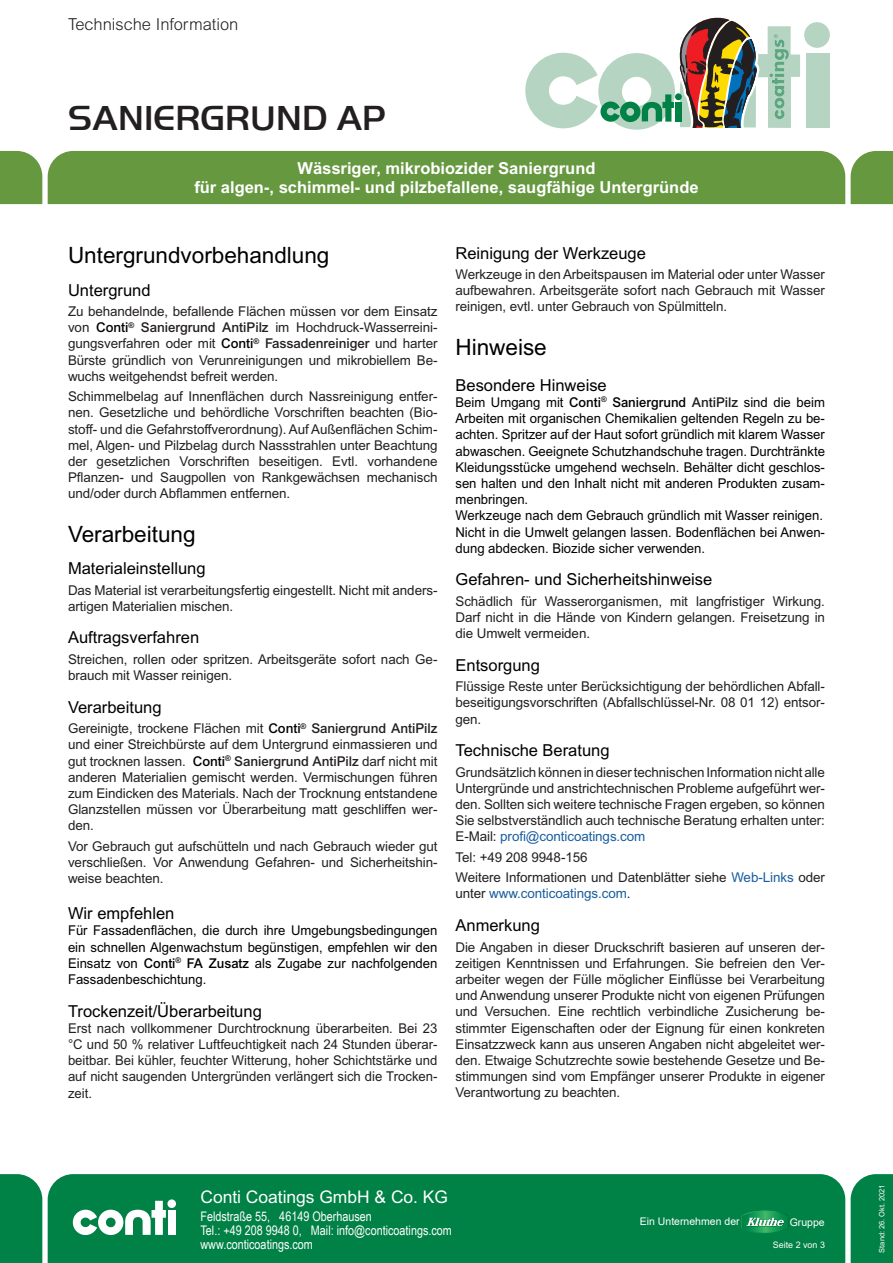
<style>
.page{position:relative;width:893px;height:1263px;background:#fff}
.page>*{position:absolute;margin:0;border:0;box-sizing:border-box;transform-origin:0 0}
.t1{font:500 36px "Handel Got D";letter-spacing:.005em;color:#231f20}
.t2{font:22.5px "Arial MT Std";color:#000}
.t3{font:17.4px "Arial MT Std";color:#fff}
.Unterpunkt{font:16.5px "Arial MT Std";color:#000}
.t4{font:700 16.5px/19.8px "Arial MT Std";color:#fff;text-align:center}
.t5{font:300 16.5px "Arial MT Std";color:#231f20}
.Textblock{font:13.5px/16.2px "Arial MT Std";letter-spacing:-.005em;color:#231f20;text-align:justify}
.t6{font:13.5px/16.2px "Arial MT Std";color:#000001;text-align:justify}
.t7{font:13.2px/13.6px "Arial Narrow";color:#fff}
.t8{font:10.5px "Arial";color:#fff}
.t9{font:9px "Arial MT Std";color:#fff}
.t10{font:7.5px "Arial MT Std";color:#fff}
.s1{font-weight:500;color:#000}
.s2{font-weight:500}
.s3{font-weight:500;color:#231f20}
.s4{color:#175d9e}
</style>
<div class="page">
<div style="left:0;top:1174px;width:42px;height:89px;background:#008145"></div>
<div style="left:851px;top:1174px;width:42px;height:89px;background:#008145"></div>
<div style="left:48px;top:1174px;width:797px;height:89px;background:#008145"></div>
<svg style="left:742px;top:1211px;width:47px;height:22px"></svg>
<svg style="left:73px;top:1201px;width:93px;height:34px"></svg>
<div style="left:168px;top:1210px;width:8px;height:25px;background:#fff"></div>
<div style="left:167px;top:1199px;width:9px;height:9px;background:#fff;border-radius:50%"></div>
<div style="left:806px;top:54px;width:23px;height:74px;background:#b5d4c2"></div>
<div style="left:804px;top:22px;width:26px;height:26px;background:#b5d4c2;border-radius:50%"></div>
<svg style="left:525px;top:17px;width:275px;height:113px"></svg>
<div style="left:48px;top:151px;width:797px;height:53px;background:#669840"></div>
<div style="left:851px;top:151px;width:42px;height:53px;background:#669840"></div>
<div style="left:0;top:151px;width:42px;height:53px;background:#669840"></div>
<p class="t5" style="left:68px;top:15px;width:172px">Technische Information</p>
<h1 class="t1" style="left:68px;top:92px;width:319px">SANIERGRUND AP</h1>
<p class="t4" style="left:194px;top:158px;width:506px">Wässriger, mikrobiozider Saniergrund<br>für algen-, schimmel- und pilzbefallene, saugfähige Untergründe</p>
<p class="t2" style="left:68px;top:242px;width:263px">Untergrundvorbehandlung</p>
<p class="Unterpunkt" style="left:68px;top:280px;width:84px">Untergrund</p>
<p class="Textblock" style="left:68px;top:303px;width:371px">Zu behandelnde, befallende Flächen müssen vor dem Einsatz von <span class="s1">Conti</span><sup>®</sup> <span class="s2">Saniergrund AntiPilz</span> im Hochdruck-Wasserreini&shy;gungsverfahren oder mit <span class="s1">Conti</span><sup>®</sup> <span class="s2">Fassadenreiniger</span> und harter Bürste gründlich von Verunreinigungen und mikrobiellem Be&shy;wuchs weitgehendst befreit werden.</p>
<p class="Textblock" style="left:68px;top:388px;width:371px">Schimmelbelag auf Innenflächen durch Nassreinigung entfer&shy;nen. Gesetzliche und behördliche Vorschriften beachten (Bio&shy;stoff- und die Gefahrstoffverordnung). Auf Außenflächen Schim&shy;mel, Algen- und Pilzbelag durch Nassstrahlen unter Beachtung der gesetzlichen Vorschriften beseitigen. Evtl. vorhandene Pflanzen- und Saugpollen von Rankgewächsen mechanisch und/oder durch Abflammen entfernen.</p>
<p class="t2" style="left:68px;top:521px;width:129px">Verarbeitung</p>
<p class="Unterpunkt" style="left:68px;top:559px;width:139px">Materialeinstellung</p>
<p class="Textblock" style="left:68px;top:582px;width:371px">Das Material ist verarbeitungsfertig eingestellt. Nicht mit anders&shy;artigen Materialien mischen.</p>
<p class="Unterpunkt" style="left:68px;top:628px;width:133px">Auftragsverfahren</p>
<p class="Textblock" style="left:68px;top:651px;width:371px">Streichen, rollen oder spritzen. Arbeitsgeräte sofort nach Ge&shy;brauch mit Wasser reinigen.</p>
<p class="Unterpunkt" style="left:68px;top:697px;width:95px">Verarbeitung</p>
<p class="Textblock" style="left:68px;top:720px;width:371px">Gereinigte, trockene Flächen mit <span class="s1">Conti</span><sup>®</sup> <span class="s2">Saniergrund AntiPilz </span>und einer Streichbürste auf dem Untergrund einmassieren und gut trocknen lassen. <span class="s1">Conti</span><sup>®</sup> <span class="s2">Saniergrund AntiPilz</span> darf nicht mit anderen Materialien gemischt werden. Vermischungen führen zum Eindicken des Materials. Nach der Trocknung entstandene Glanzstellen müssen vor Überarbeitung matt geschliffen wer&shy;den.</p>
<p class="Textblock" style="left:68px;top:838px;width:371px">Vor Gebrauch gut aufschütteln und nach Gebrauch wieder gut verschließen. Vor Anwendung Gefahren- und Sicherheitshin&shy;weise beachten.</p>
<p class="Unterpunkt" style="left:68px;top:904px;width:108px">Wir empfehlen</p>
<p class="t6" style="left:68px;top:922px;width:371px">Für Fassadenflächen, die durch ihre Umgebungsbedingungen ein schnellen Algenwachstum begünstigen, empfehlen wir den Einsatz von <span class="s2">Conti</span><sup>®</sup> <span class="s2">FA Zusatz</span> als Zugabe zur nachfolgenden Fassadenbeschichtung.</p>
<p class="Unterpunkt" style="left:68px;top:1001px;width:195px">Trockenzeit/Überarbeitung</p>
<p class="Textblock" style="left:68px;top:1020px;width:371px">Erst nach vollkommener Durchtrocknung überarbeiten. Bei 23 °C und 50 % relativer Luftfeuchtigkeit nach 24 Stunden überar&shy;beitbar. Bei kühler, feuchter Witterung, hoher Schichtstärke und auf nicht saugenden Untergründen verlängert sich die Trocken&shy;zeit.</p>
<p class="Unterpunkt" style="left:455px;top:243px;width:192px">Reinigung der Werkzeuge</p>
<p class="Textblock" style="left:455px;top:266px;width:371px">Werkzeuge in den Arbeitspausen im Material oder unter Wasser aufbewahren. Arbeitsgeräte sofort nach Gebrauch mit Wasser reinigen, evtl. unter Gebrauch von Spülmitteln.</p>
<p class="t2" style="left:455px;top:334px;width:93px">Hinweise</p>
<p class="Unterpunkt" style="left:455px;top:375px;width:153px">Besondere Hinweise</p>
<p class="t6" style="left:455px;top:394px;width:371px">Beim Umgang mit <span class="s2">Conti</span><sup>®</sup> <span class="s2">Saniergrund</span> <span class="s3">AntiPilz</span> sind die beim Arbeiten mit organischen Chemikalien geltenden Regeln zu be&shy;achten. Spritzer auf der Haut sofort gründlich mit klarem Wasser abwaschen. Geeignete Schutzhandschuhe tragen. Durchtränkte Kleidungsstücke umgehend wechseln. Behälter dicht geschlos&shy;sen halten und den Inhalt nicht mit anderen Produkten zusam&shy;menbringen.</p>
<p class="t6" style="left:455px;top:507px;width:369px">Werkzeuge nach dem Gebrauch gründlich mit Wasser reinigen.</p>
<p class="t6" style="left:455px;top:524px;width:371px">Nicht in die Umwelt gelangen lassen. Bodenflächen bei Anwen&shy;dung abdecken. Biozide sicher verwenden.</p>
<p class="Unterpunkt" style="left:455px;top:570px;width:258px">Gefahren- und Sicherheitshinweise</p>
<p class="Textblock" style="left:455px;top:593px;width:371px">Schädlich für Wasserorganismen, mit langfristiger Wirkung.<br>Darf nicht in die Hände von Kindern gelangen. Freisetzung in die Umwelt vermeiden.</p>
<p class="Unterpunkt" style="left:455px;top:655px;width:86px">Entsorgung</p>
<p class="Textblock" style="left:455px;top:678px;width:371px">Flüssige Reste unter Berücksichtigung der behördlichen Abfall&shy;beseitigungsvorschriften (Abfallschlüssel-Nr. 08 01 12) entsor&shy;gen.</p>
<p class="Unterpunkt" style="left:455px;top:741px;width:156px">Technische Beratung</p>
<p class="Textblock" style="left:455px;top:764px;width:371px">Grundsätzlich können in dieser technischen Information nicht alle Untergründe und anstrichtechnischen Probleme aufgeführt wer&shy;den. Sollten sich weitere technische Fragen ergeben, so können Sie selbstverständlich auch technische Beratung erhalten unter:<br>E-Mail: <span class="s4">profi@conticoatings.com</span></p>
<p class="Textblock" style="left:455px;top:849px;width:134px">Tel: +49 208 9948-156</p>
<p class="Textblock" style="left:455px;top:869px;width:371px">Weitere Informationen und Datenblätter siehe <span class="s4">Web-Links</span> oder unter <span class="s4">www.conticoatings.com</span>.</p>
<p class="Unterpunkt" style="left:455px;top:916px;width:86px">Anmerkung</p>
<p class="Textblock" style="left:455px;top:938px;width:371px">Die Angaben in dieser Druckschrift basieren auf unseren der&shy;zeitigen Kenntnissen und Erfahrungen. Sie befreien den Ver&shy;arbeiter wegen der Fülle möglicher Einflüsse bei Verarbeitung und Anwendung unserer Produkte nicht von eigenen Prüfungen und Versuchen. Eine rechtlich verbindliche Zusicherung be&shy;stimmter Eigenschaften oder der Eignung für einen konkreten Einsatzzweck kann aus unseren Angaben nicht abgeleitet wer&shy;den. Etwaige Schutzrechte sowie bestehende Gesetze und Be&shy;stimmungen sind vom Empfänger unserer Produkte in eigener Verantwortung zu beachten.</p>
<p class="t3" style="left:200px;top:1186px;width:249px">Conti Coatings GmbH &amp; Co. KG</p>
<p class="t7" style="left:200px;top:1209px;width:253px">Feldstraße 55, 46149 Oberhausen<br>Tel.: +49 208 9948 0, Mail: info@conticoatings.com www.conticoatings.com</p>
<p class="t8" style="left:640px;top:1214px;width:101px">Ein Unternehmen der</p>
<p class="t8" style="left:790px;top:1215px;width:37px">Gruppe</p>
<p class="t9" style="left:773px;top:1240px;width:54px">Seite 2 von 3</p>
<p class="t10" style="left:877px;top:1252px;width:70px;rotate:-90deg">Stand: 26. Okt. 2021</p>
</div>
